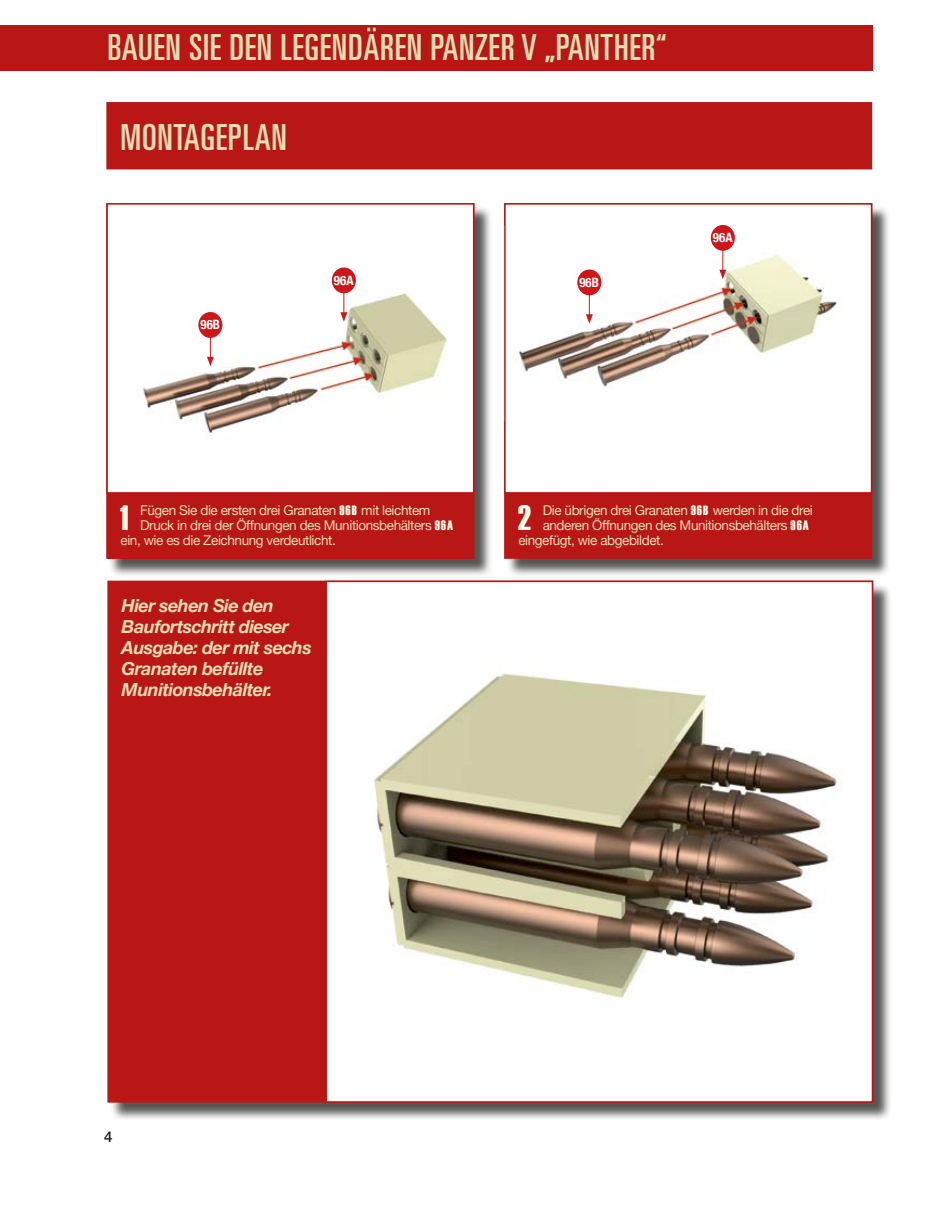
<style>
.page{position:relative;width:936px;height:1212px;background:#fff}
.page>*{position:absolute;margin:0;border:0;box-sizing:border-box;transform-origin:0 0}
.t1{font:ultra-condensed 36px "Univers";letter-spacing:.02em;color:#e5deb3}
.t2{font:34.95px "Haettenschweiler";color:#fffde8}
.t3{font:italic 700 18px/21px "Helvetica Neue";letter-spacing:-.03em;color:#e5deb3}
.t4{font:500 15px "Helvetica Neue LT Std";color:#1d1d1b}
.t5{font:13.5px "Helvetica Neue";letter-spacing:-.03em;color:#e5deb3}
.t6{font:700 condensed 12.9px "Helvetica Neue";color:#fff}
.s1{font-family:"Haettenschweiler";color:#fffde8}
</style>
<div class="page">
<div style="left:108px;top:205px;width:385px;height:372px;background:#1d1d1b;opacity:.75"></div>
<div style="left:107px;top:204px;width:366px;height:354px;background:#b91616"></div>
<div style="left:506px;top:205px;width:385px;height:372px;background:#1d1d1b;opacity:.75"></div>
<div style="left:505px;top:204px;width:366px;height:354px;background:#b91616"></div>
<div style="left:107px;top:204px;width:366px;height:289px;background:#fff"></div>
<img style="left:142px;top:270px;width:305px;height:168px">
<div style="left:106px;top:203px;width:368px;height:291px;border:2px solid #b91616"></div>
<div style="left:505px;top:204px;width:366px;height:289px;background:#fff"></div>
<img style="left:518px;top:226px;width:319px;height:161px">
<div style="left:504px;top:203px;width:368px;height:291px;border:2px solid #b91616"></div>
<hr style="left:210px;top:325px;width:1px;height:34px;background:#cd171a">
<svg style="left:207px;top:357px;width:7px;height:9px"></svg>
<div style="left:198px;top:312px;width:24px;height:26px;background:#cd171a;border-radius:50%"></div>
<hr style="left:589px;top:283px;width:1px;height:34px;background:#cd171a">
<svg style="left:586px;top:314px;width:6px;height:10px"></svg>
<div style="left:577px;top:269px;width:24px;height:26px;background:#cd171a;border-radius:50%"></div>
<hr style="left:343px;top:281px;width:1px;height:34px;background:#cd171a">
<svg style="left:340px;top:312px;width:7px;height:10px"></svg>
<div style="left:332px;top:267px;width:24px;height:26px;background:#cd171a;border-radius:50%"></div>
<hr style="left:722px;top:238px;width:1px;height:34px;background:#cd171a">
<svg style="left:719px;top:270px;width:7px;height:9px"></svg>
<div style="left:710px;top:225px;width:24px;height:26px;background:#cd171a;border-radius:50%"></div>
<div style="left:107px;top:103px;width:764px;height:66px;background:#b91616"></div>
<div style="left:106px;top:102px;width:766px;height:67px;border:2px solid #b91616"></div>
<div style="left:0;top:26px;width:872px;height:45px;background:#b91616"></div>
<div style="left:110px;top:583px;width:782px;height:538px;background:#1d1d1b;opacity:.75"></div>
<div style="left:108px;top:581px;width:764px;height:521px;background:#b91616"></div>
<div style="left:326px;top:581px;width:546px;height:521px;background:#fff"></div>
<img style="left:373px;top:673px;width:464px;height:326px">
<div style="left:325px;top:581px;width:548px;height:522px;border:2px solid #b91616"></div>
<h1 class="t1" style="left:107px;top:27px;width:560px">BAUEN SIE DEN LEGENDÄREN PANZER V „PANTHER“</h1>
<h1 class="t1" style="left:121px;top:117px;width:168px">MONTAGEPLAN</h1>
<p class="t6" style="left:200px;top:314px;width:21px">96B</p>
<p class="t6" style="left:334px;top:269px;width:21px">96A</p>
<p class="t6" style="left:579px;top:271px;width:21px">96B</p>
<p class="t6" style="left:713px;top:227px;width:21px">96A</p>
<h2 class="t2" style="left:120px;top:498px;width:10px">1</h2>
<p class="t5" style="left:140px;top:500px;width:292px">Fügen Sie die ersten drei Granaten <span class="s1">96B</span> mit leichtem</p>
<p class="t5" style="left:140px;top:515px;width:314px">Druck in drei der Öffnungen des Munitionsbehälters <span class="s1">96A</span></p>
<p class="t5" style="left:120px;top:530px;width:217px">ein, wie es die Zeichnung verdeutlicht.</p>
<h3 class="t3" style="left:122px;top:596px;width:192px">Hier sehen Sie den<br>Baufortschritt dieser<br>Ausgabe: der mit sechs<br>Granaten befüllte<br>Munitionsbehälter.</h3>
<h2 class="t2" style="left:517px;top:498px;width:15px">2</h2>
<p class="t5" style="left:542px;top:500px;width:272px">Die übrigen drei Granaten <span class="s1">96B</span> werden in die drei</p>
<p class="t5" style="left:542px;top:515px;width:267px">anderen Öffnungen des Munitionsbehälters <span class="s1">96A</span></p>
<p class="t5" style="left:518px;top:530px;width:147px">eingefügt, wie abgebildet.</p>
<p class="t4" style="left:104px;top:1127px;width:10px">4</p>
</div>
